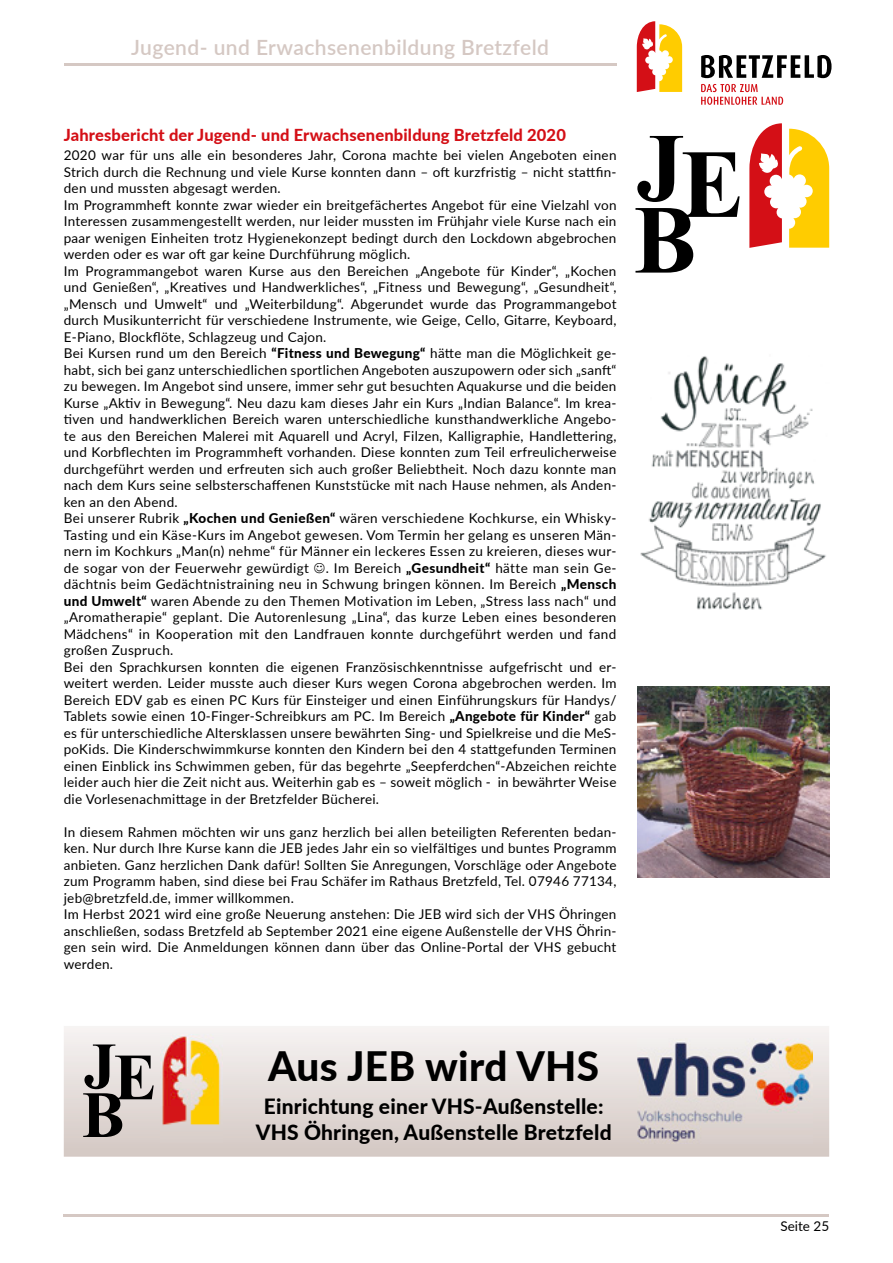
<style>
.page{position:relative;width:893px;height:1263px;background:#fff}
.page>*{position:absolute;margin:0;border:0;box-sizing:border-box;transform-origin:0 0}
.t1{font:700 66px "Times New Roman";color:#000}
.t2{font:800 40.5px "Lato";letter-spacing:.01em;color:#000}
.t3{font:800 21px/25.5px "Lato";letter-spacing:.01em;color:#000;text-align:center}
.t4{font:600 21px "Lato";letter-spacing:.02em;color:#d5c8c3}
.t5{font:800 16.5px "Lato";letter-spacing:.01em;color:#d40f16}
.t6{font:13.5px/16.5px "Lato";letter-spacing:.02em;color:#000}
.s1{font-weight:800}
</style>
<div class="page">
<hr style="left:64px;top:1214px;width:765px;height:3px;background:#d5c8c3">
<svg style="left:637px;top:21px;width:45px;height:71px"></svg>
<svg style="left:701px;top:55px;width:130px;height:23px"></svg>
<svg style="left:701px;top:84px;width:82px;height:21px"></svg>
<hr style="left:64px;top:64px;width:553px;height:2px;background:#d5c8c3">
<svg style="left:64px;top:1026px;width:765px;height:131px;background:#e4ddda"></svg>
<svg style="left:789px;top:129px;width:40px;height:119px"></svg>
<svg style="left:749px;top:123px;width:33px;height:125px"></svg>
<svg style="left:635px;top:136px;width:105px;height:137px"></svg>
<img style="left:638px;top:686px;width:191px;height:192px">
<img style="left:640px;top:356px;width:186px;height:254px">
<img style="left:160px;top:1035px;width:63px;height:108px">
<img style="left:637px;top:1038px;width:175px;height:105px">
<h3 class="t4" style="left:131px;top:32px;width:419px">Jugend- und Erwachsenenbildung Bretzfeld</h3>
<p class="t5" style="left:64px;top:123px;width:504px">Jahresbericht der Jugend- und Erwachsenenbildung Bretzfeld 2020</p>
<p class="t6" style="left:64px;top:147px;width:554px">2020 war für uns alle ein besonderes Jahr, Corona machte bei vielen Angeboten einen Strich durch die Rechnung und viele Kurse konnten dann – oft kurzfristig – nicht stattfin&shy;den und mussten abgesagt werden.<br>Im Programmheft konnte zwar wieder ein breitgefächertes Angebot für eine Vielzahl von Interessen zusammengestellt werden, nur leider mussten im Frühjahr viele Kurse nach ein paar wenigen Einheiten trotz Hygienekonzept bedingt durch den Lockdown abgebrochen werden oder es war oft gar keine Durchführung möglich.<br>Im Programmangebot waren Kurse aus den Bereichen „Angebote für Kinder“, „Kochen und Genießen“, „Kreatives und Handwerkliches“, „Fitness und Bewegung“, „Gesundheit“, „Mensch und Umwelt“ und „Weiterbildung“. Abgerundet wurde das Programmangebot durch Musikunterricht für verschiedene Instrumente, wie Geige, Cello, Gitarre, Keyboard, E-Piano, Blockflöte, Schlagzeug und Cajon.<br>Bei Kursen rund um den Bereich <span class="s1">“Fitness und Bewegung“</span> hätte man die Möglichkeit ge&shy;habt, sich bei ganz unterschiedlichen sportlichen Angeboten auszupowern oder sich „sanft“ zu bewegen. Im Angebot sind unsere, immer sehr gut besuchten Aquakurse und die beiden Kurse „Aktiv in Bewegung“. Neu dazu kam dieses Jahr ein Kurs „Indian Balance“. Im krea&shy;tiven und handwerklichen Bereich waren unterschiedliche kunsthandwerkliche Angebo&shy;te aus den Bereichen Malerei mit Aquarell und Acryl, Filzen, Kalligraphie, Handlettering, und Korbflechten im Programmheft vorhanden. Diese konnten zum Teil erfreulicherweise durchgeführt werden und erfreuten sich auch großer Beliebtheit. Noch dazu konnte man nach dem Kurs seine selbsterschaffenen Kunststücke mit nach Hause nehmen, als Anden&shy;ken an den Abend.<br>Bei unserer Rubrik <span class="s1">„Kochen und Genießen“</span> wären verschiedene Kochkurse, ein Whisky-Tasting und ein Käse-Kurs im Angebot gewesen. Vom Termin her gelang es unseren Män&shy;nern im Kochkurs „Man(n) nehme“ für Männer ein leckeres Essen zu kreieren, dieses wur&shy;de sogar von der Feuerwehr gewürdigt ☺. Im Bereich <span class="s1">„Gesundheit“</span> hätte man sein Ge&shy;dächtnis beim Gedächtnistraining neu in Schwung bringen können. Im Bereich <span class="s1">„Mensch und Umwelt“</span> waren Abende zu den Themen Motivation im Leben, „Stress lass nach“ und „Aromatherapie“ geplant. Die Autorenlesung „Lina“, das kurze Leben eines besonderen Mädchens“ in Kooperation mit den Landfrauen konnte durchgeführt werden und fand großen Zuspruch.<br>Bei den Sprachkursen konnten die eigenen Französischkenntnisse aufgefrischt und er&shy;weitert werden. Leider musste auch dieser Kurs wegen Corona abgebrochen werden. Im Bereich EDV gab es einen PC Kurs für Einsteiger und einen Einführungskurs für Handys/ Tablets sowie einen 10-Finger-Schreibkurs am PC. Im Bereich <span class="s1">„Angebote für Kinder“</span> gab es für unterschiedliche Altersklassen unsere bewährten Sing- und Spielkreise und die MeS&shy;poKids. Die Kinderschwimmkurse konnten den Kindern bei den 4 stattgefunden Terminen einen Einblick ins Schwimmen geben, für das begehrte „Seepferdchen“-Abzeichen reichte leider auch hier die Zeit nicht aus. Weiterhin gab es – soweit möglich - in bewährter Weise die Vorlesenachmittage in der Bretzfelder Bücherei.</p>
<p class="t6" style="left:64px;top:823px;width:554px">In diesem Rahmen möchten wir uns ganz herzlich bei allen beteiligten Referenten bedan&shy;ken. Nur durch Ihre Kurse kann die JEB jedes Jahr ein so vielfältiges und buntes Programm anbieten. Ganz herzlichen Dank dafür! Sollten Sie Anregungen, Vorschläge oder Angebote zum Programm haben, sind diese bei Frau Schäfer im Rathaus Bretzfeld, Tel. 07946 77134, jeb@bretzfeld.de, immer willkommen.<br>Im Herbst 2021 wird eine große Neuerung anstehen: Die JEB wird sich der VHS Öhringen anschließen, sodass Bretzfeld ab September 2021 eine eigene Außenstelle der VHS Öhrin&shy;gen sein wird. Die Anmeldungen können dann über das Online-Portal der VHS gebucht werden.</p>
<h1 class="t1" style="left:84px;top:1024px;width:74px">JE</h1>
<h1 class="t1" style="left:82px;top:1067px;width:44px">B</h1>
<h2 class="t2" style="left:268px;top:1036px;width:333px">Aus JEB wird VHS</h2>
<h3 class="t3" style="left:256px;top:1093px;width:357px">Einrichtung einer VHS-Außenstelle:<br>VHS Öhringen, Außenstelle Bretzfeld</h3>
<p class="t6" style="left:780px;top:1217px;width:50px">Seite 25</p>
</div>
